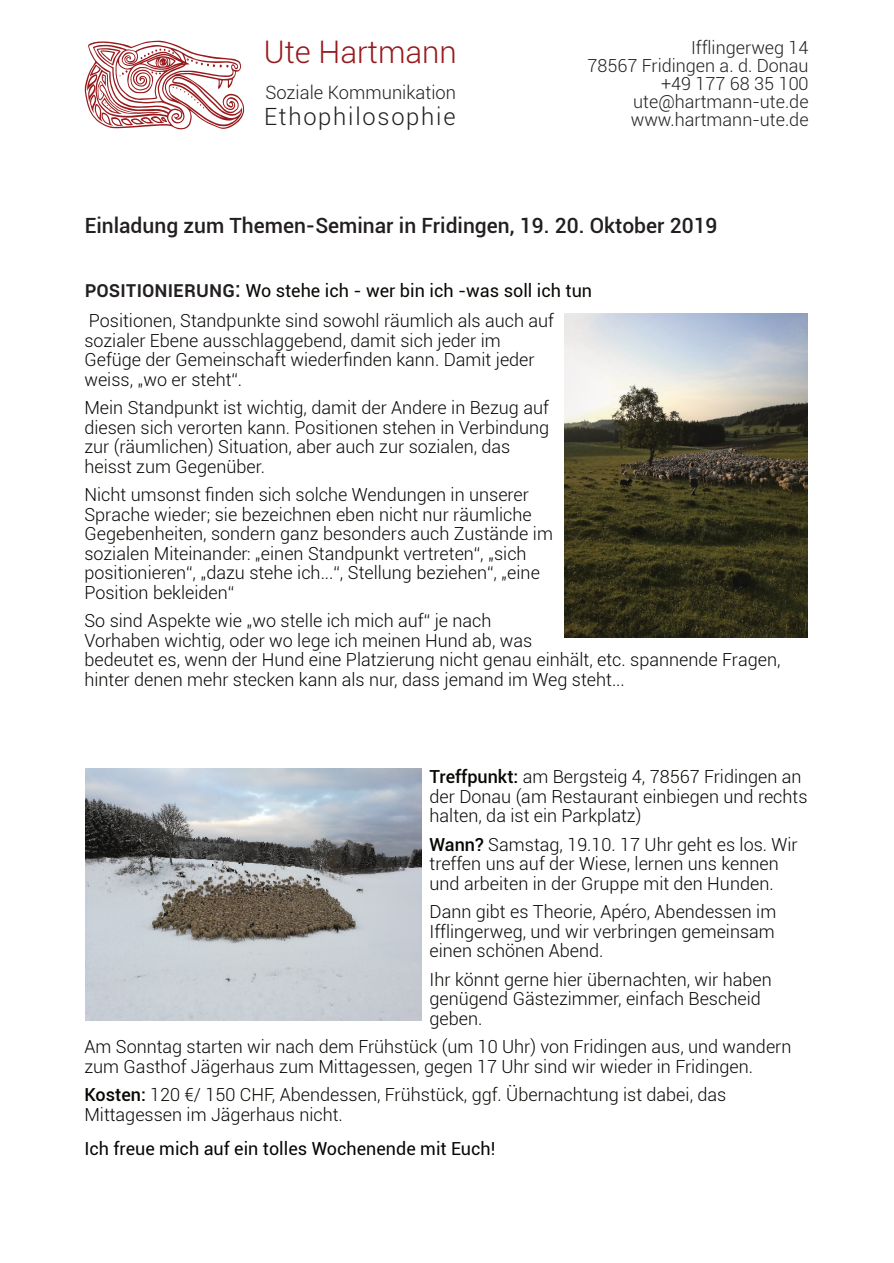
<style>
.page{position:relative;width:894px;height:1263px;background:#fff}
.page>*{position:absolute;margin:0;border:0;box-sizing:border-box;transform-origin:0 0}
.t1{font:300 31.05px "Roboto";color:#971a1d}
.t2{font:300 23.7px "Roboto";letter-spacing:.075em;color:#231f20}
.t3{font:500 21px "Roboto";color:#231f20}
.t4{font:300 18.45px "Roboto";color:#231f20}
.t5{font:300 18px/19.5px "Roboto";color:#080704}
.t6{font:300 18px/18px "Roboto";color:#231f20;text-align:right}
.t7{font:18px "Roboto";color:#080704}
.s1{font-weight:500;font-size:22.5px;color:#231f20}
.s2{font-weight:400}
.s3{font-weight:500}
</style>
<div class="page">
<svg style="left:85px;top:41px;width:159px;height:89px"></svg>
<img style="left:564px;top:313px;width:243px;height:325px">
<img style="left:85px;top:768px;width:336px;height:252px">
<h1 class="t1" style="left:264px;top:40px;width:194px">Ute Hartmann</h1>
<p class="t4" style="left:265px;top:85px;width:192px">Soziale Kommunikation</p>
<h2 class="t2" style="left:264px;top:107px;width:193px">Ethophilosophie</h2>
<p class="t6" style="left:587px;top:41px;width:222px">Ifflingerweg 14<br>78567 Fridingen a. d. Donau +49 177 68 35 100 ute@hartmann-ute.de www.hartmann-ute.de</p>
<p class="t3" style="left:85px;top:218px;width:634px">Einladung zum Themen-Seminar in Fridingen, 19. 20. Oktober 2019</p>
<p class="t5" style="left:85px;top:277px;width:508px;line-height:30.3px"><span class="s1">POSITIONIERUNG:</span> <span class="s2">Wo stehe ich - wer bin ich -was soll ich tun<br></span>Positionen, Standpunkte sind sowohl räumlich als auch auf</p>
<p class="t5" style="left:84px;top:332px;width:451px">sozialer Ebene ausschlaggebend, damit sich jeder im<br>Gefüge der Gemeinschaft wiederfinden kann. Damit jeder weiss, „wo er steht“.</p>
<p class="t5" style="left:84px;top:400px;width:466px">Mein Standpunkt ist wichtig, damit der Andere in Bezug auf diesen sich verorten kann. Positionen stehen in Verbindung zur (räumlichen) Situation, aber auch zur sozialen, das heisst zum Gegenüber.</p>
<p class="t5" style="left:84px;top:487px;width:470px">Nicht umsonst finden sich solche Wendungen in unserer Sprache wieder; sie bezeichnen eben nicht nur räumliche Gegebenheiten, sondern ganz besonders auch Zustände im sozialen Miteinander: „einen Standpunkt vertreten“, „sich positionieren“, „dazu stehe ich...“, Stellung beziehen“, „eine Position bekleiden“</p>
<p class="t5" style="left:84px;top:613px;width:697px">So sind Aspekte wie „wo stelle ich mich auf“ je nach<br>Vorhaben wichtig, oder wo lege ich meinen Hund ab, was<br>bedeutet es, wenn der Hund eine Platzierung nicht genau einhält, etc. spannende Fragen, hinter denen mehr stecken kann als nur, dass jemand im Weg steht...</p>
<p class="t5" style="left:429px;top:769px;width:379px"><span class="s3">Treffpunkt:</span> am Bergsteig 4, 78567 Fridingen an der Donau (am Restaurant einbiegen und rechts halten, da ist ein Parkplatz)</p>
<p class="t5" style="left:429px;top:837px;width:369px"><span class="s3">Wann?</span> Samstag, 19.10. 17 Uhr geht es los. Wir treffen uns auf der Wiese, lernen uns kennen und arbeiten in der Gruppe mit den Hunden.</p>
<p class="t5" style="left:429px;top:904px;width:348px;text-align:justify">Dann gibt es Theorie, Apéro, Abendessen im Ifflingerweg, und wir verbringen gemeinsam einen schönen Abend.</p>
<p class="t5" style="left:429px;top:972px;width:344px">Ihr könnt gerne hier übernachten, wir haben genügend Gästezimmer, einfach Bescheid geben.</p>
<p class="t5" style="left:84px;top:1039px;width:708px">Am Sonntag starten wir nach dem Frühstück (um 10 Uhr) von Fridingen aus, und wandern zum Gasthof Jägerhaus zum Mittagessen, gegen 17 Uhr sind wir wieder in Fridingen.</p>
<p class="t5" style="left:84px;top:1087px;width:643px"><span class="s3">Kosten:</span> 120 €/ 150 CHF, Abendessen, Frühstück, ggf. Übernachtung ist dabei, das<br>Mittagessen im Jägerhaus nicht.</p>
<p class="t7" style="left:84px;top:1142px;width:412px">Ich freue mich auf ein tolles Wochenende mit Euch!</p>
</div>
